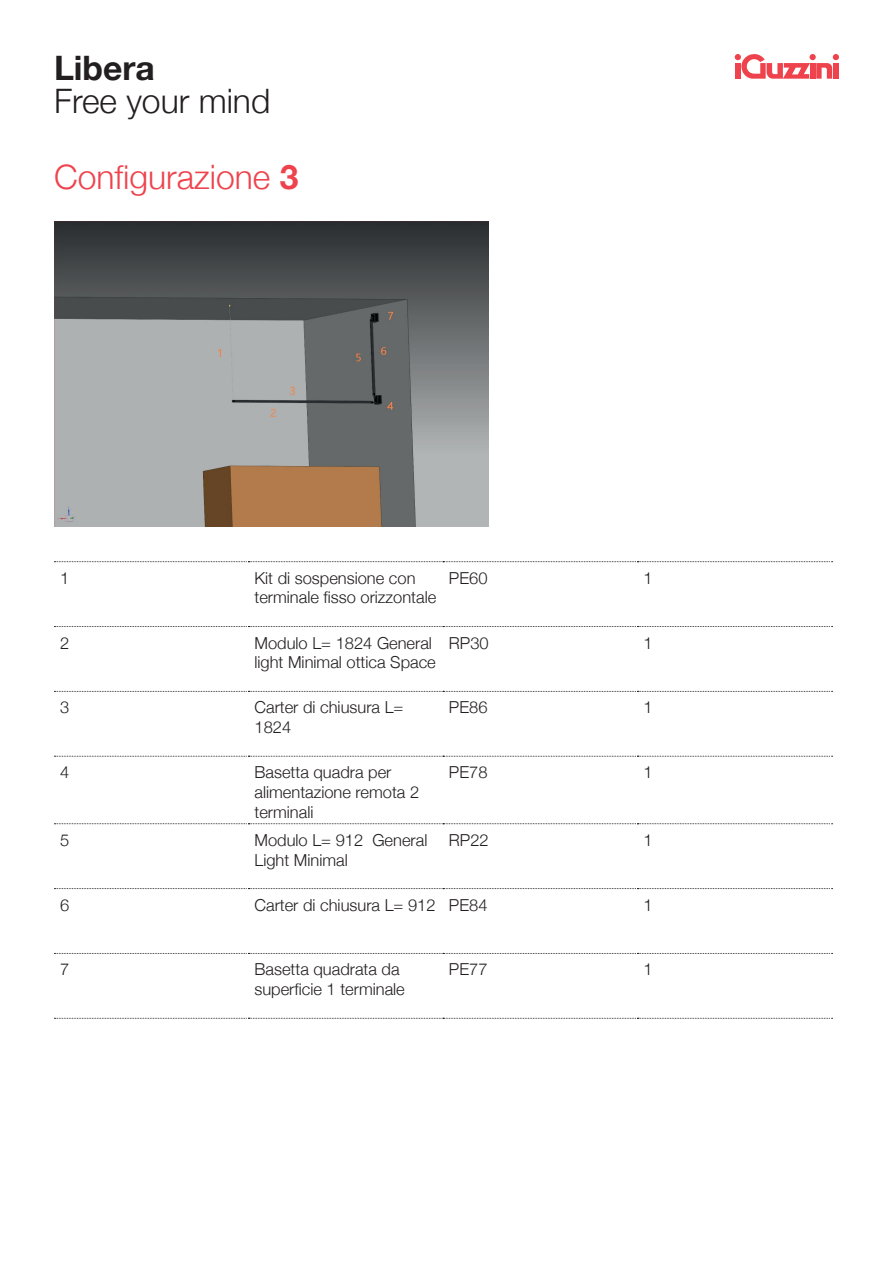
<style>
.page{position:relative;width:893px;height:1263px;background:#fff}
.page>*{position:absolute;margin:0;border:0;box-sizing:border-box;transform-origin:0 0}
.t1{font:300 33.6px "Helvetica Neue";color:#ee434d}
.t2{font:300 33.6px "Helvetica Neue";color:#231f20}
.t3{font:700 33.6px "Helvetica Neue";color:#231f20}
.t4{font:300 16.5px/19.8px "Helvetica Neue";color:#231f20}
.s1{font-weight:700}
</style>
<div class="page">
<div style="left:810px;top:63px;width:5px;height:16px;background:#ee434d"></div>
<svg style="left:816px;top:54px;width:23px;height:25px"></svg>
<div style="left:833px;top:63px;width:5px;height:16px;background:#ee434d"></div>
<svg style="left:735px;top:54px;width:75px;height:25px"></svg>
<div style="left:735px;top:63px;width:5px;height:16px;background:#ee434d"></div>
<div style="left:809px;top:54px;width:7px;height:6px;background:#ee434d;border-radius:50%"></div>
<svg style="left:54px;top:626px;width:779px;height:1px"></svg>
<svg style="left:54px;top:691px;width:779px;height:1px"></svg>
<svg style="left:54px;top:756px;width:779px;height:1px"></svg>
<svg style="left:54px;top:823px;width:779px;height:1px"></svg>
<svg style="left:54px;top:888px;width:779px;height:1px"></svg>
<svg style="left:54px;top:953px;width:779px;height:1px"></svg>
<svg style="left:54px;top:561px;width:779px;height:1px"></svg>
<svg style="left:54px;top:1018px;width:779px;height:1px"></svg>
<img style="left:54px;top:221px;width:435px;height:306px">
<h1 class="t3" style="left:54px;top:41px;width:102px">Libera</h1>
<h1 class="t2" style="left:54px;top:74px;width:218px">Free your mind</h1>
<h1 class="t1" style="left:54px;top:150px;width:246px">Configurazione <span class="s1">3</span></h1>
<p class="t4" style="left:60px;top:567px;width:11px">1</p>
<p class="t4" style="left:254px;top:567px;width:183px">Kit di sospensione con terminale fisso orizzontale</p>
<p class="t4" style="left:449px;top:567px;width:40px">PE60</p>
<p class="t4" style="left:643px;top:567px;width:11px">1</p>
<p class="t4" style="left:60px;top:631px;width:11px">2</p>
<p class="t4" style="left:254px;top:631px;width:183px">Modulo L= 1824 General light Minimal ottica Space</p>
<p class="t4" style="left:449px;top:631px;width:41px">RP30</p>
<p class="t4" style="left:643px;top:631px;width:11px">1</p>
<p class="t4" style="left:60px;top:696px;width:11px">3</p>
<p class="t4" style="left:254px;top:696px;width:150px">Carter di chiusura L=<br>1824</p>
<p class="t4" style="left:449px;top:696px;width:40px">PE86</p>
<p class="t4" style="left:643px;top:696px;width:11px">1</p>
<p class="t4" style="left:60px;top:761px;width:11px">4</p>
<p class="t4" style="left:254px;top:761px;width:166px">Basetta quadra per alimentazione remota 2 terminali</p>
<p class="t4" style="left:449px;top:761px;width:40px">PE78</p>
<p class="t4" style="left:643px;top:761px;width:11px">1</p>
<p class="t4" style="left:60px;top:829px;width:11px">5</p>
<p class="t4" style="left:254px;top:829px;width:174px">Modulo L= 912 General<br>Light Minimal</p>
<p class="t4" style="left:449px;top:829px;width:41px">RP22</p>
<p class="t4" style="left:643px;top:829px;width:11px">1</p>
<p class="t4" style="left:60px;top:893px;width:11px">6</p>
<p class="t4" style="left:254px;top:893px;width:234px">Carter di chiusura L= 912 PE84</p>
<p class="t4" style="left:643px;top:893px;width:11px">1</p>
<p class="t4" style="left:60px;top:958px;width:11px">7</p>
<p class="t4" style="left:254px;top:958px;width:152px">Basetta quadrata da superficie 1 terminale</p>
<p class="t4" style="left:449px;top:958px;width:40px">PE77</p>
<p class="t4" style="left:643px;top:958px;width:11px">1</p>
</div>
